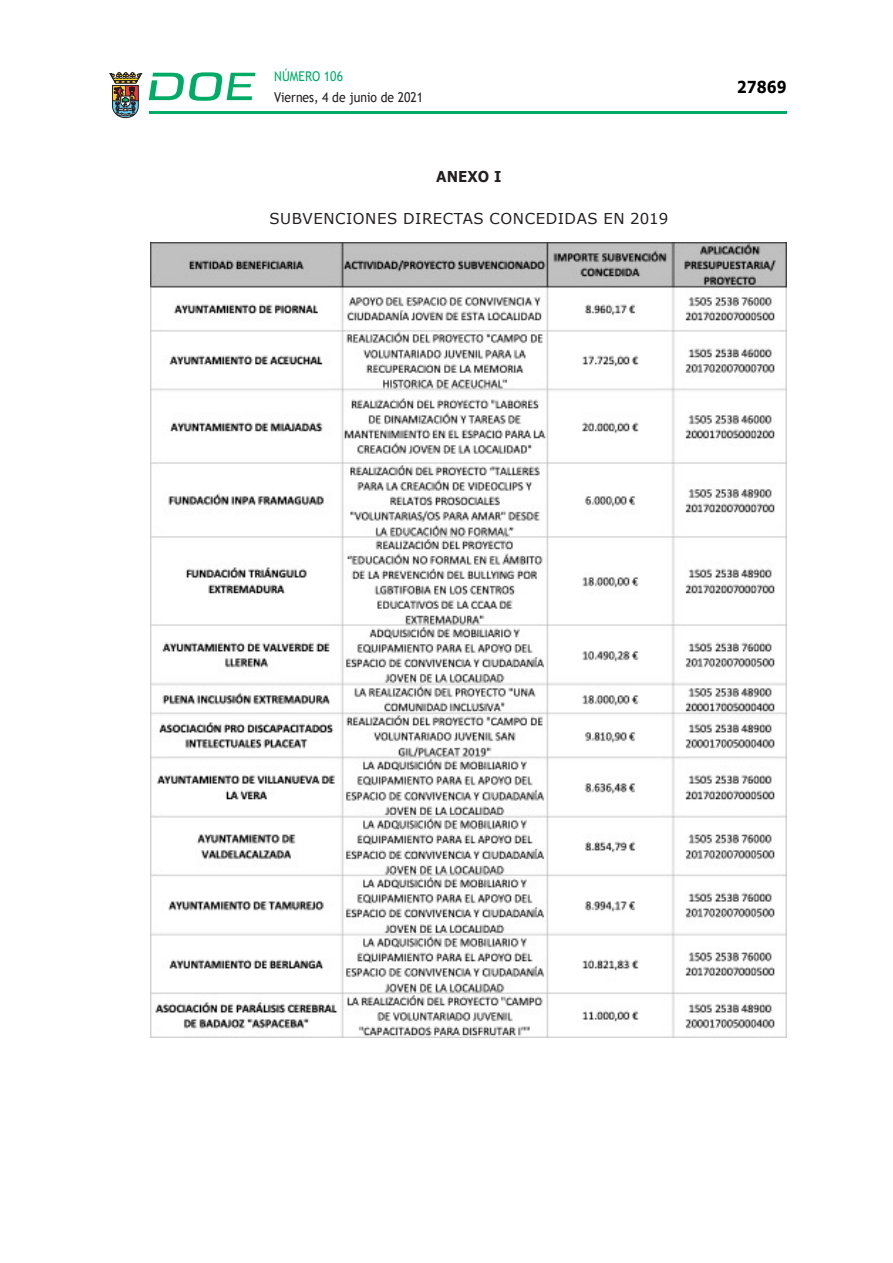
<style>
.page{position:relative;width:893px;height:1263px;background:#fff}
.page>*{position:absolute;margin:0;border:0;box-sizing:border-box;transform-origin:0 0}
.t1{font:700 16.5px "Verdana";color:#000;scale:.85 1}
.ADENDA{font:15px "Verdana";letter-spacing:.035em;color:#231f20}
.CUERPO_DE_TEXTO{font:700 15px "Verdana";letter-spacing:.005em;color:#231f20;scale:.9 1}
.t2{font:13.5px "Trebuchet MS";color:#231f20;scale:.9 1}
.t3{font:13.5px "Trebuchet MS";color:#00ab67;scale:.9 1}
</style>
<div class="page">
<hr style="left:149px;top:111px;width:638px;height:3px;background:#00ab66">
<svg style="left:109px;top:72px;width:33px;height:46px"></svg>
<svg style="left:149px;top:72px;width:106px;height:29px"></svg>
<img style="left:151px;top:242px;width:636px;height:795px">
<p class="t3" style="left:274px;top:67px;width:78px">NÚMERO 106</p>
<p class="t2" style="left:274px;top:88px;width:167px">Viernes, 4 de junio de 2021</p>
<p class="CUERPO_DE_TEXTO" style="left:436px;top:165px;width:74px">ANEXO I</p>
<p class="ADENDA" style="left:269px;top:208px;width:400px">SUBVENCIONES DIRECTAS CONCEDIDAS EN 2019</p>
<p class="t1" style="left:737px;top:75px;width:60px">27869</p>
</div>
